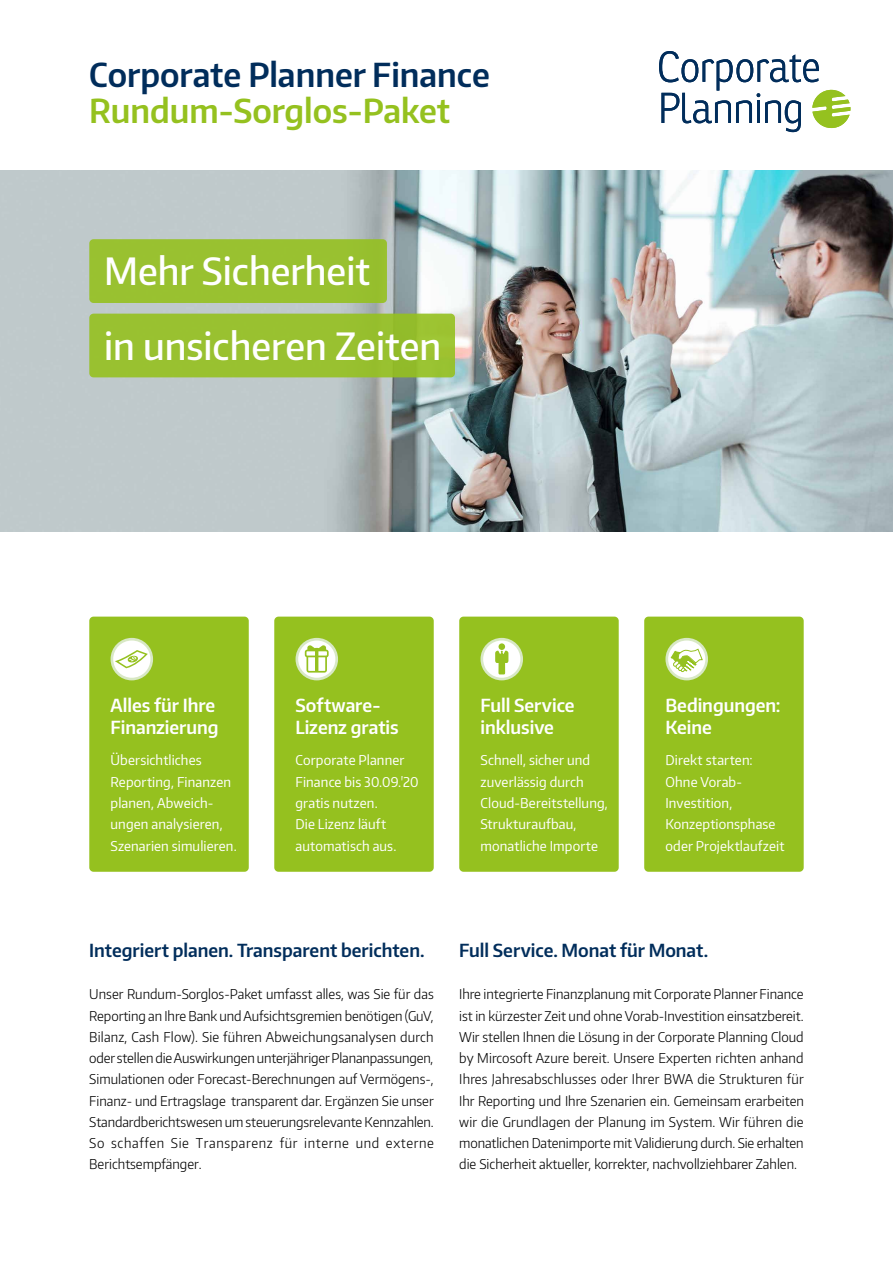
<style>
.page{position:relative;width:893px;height:1263px;background:#fff}
.page>*{position:absolute;margin:0;border:0;box-sizing:border-box;transform-origin:0 0}
.t1{font:37.5px/74.4px "Encode CP Medium";color:#fff}
.t2{font:700 33px "Encode CP Semi";color:#012d5b}
.t3{font:700 33px "Encode CP Semi";color:#95c11f}
.t4{font:700 18px/21.3px "Encode CP Semi";color:#fff}
.t5{font:700 18px "Encode CP Semi";color:#012d5b}
.t6{font:13.5px/21.3px "Encode CP Light";color:#000;text-align:justify}
.t7{font:13.5px/21.3px "Encode CP Regular";letter-spacing:.01em;color:#fff}
</style>
<div class="page">
<img style="left:0;top:170px;width:893px;height:361px">
<svg style="left:659px;top:51px;width:191px;height:81px"></svg>
<div style="left:89px;top:617px;width:160px;height:255px;background:#95c11f;border-radius:4px"></div>
<div style="left:274px;top:617px;width:160px;height:255px;background:#95c11f;border-radius:4px"></div>
<div style="left:459px;top:617px;width:160px;height:255px;background:#95c11f;border-radius:4px"></div>
<div style="left:644px;top:617px;width:160px;height:255px;background:#95c11f;border-radius:4px"></div>
<div style="left:89px;top:239px;width:298px;height:64px;background:#99c130;border-radius:4px"></div>
<div style="left:89px;top:314px;width:366px;height:63px;background:#99c130;border-radius:4px"></div>
<svg style="left:296px;top:638px;width:42px;height:42px"></svg>
<div style="left:298px;top:640px;width:37px;height:38px;background:#fff;border-radius:50%"></div>
<svg style="left:111px;top:638px;width:42px;height:42px"></svg>
<div style="left:113px;top:640px;width:37px;height:38px;background:#fff;border-radius:50%"></div>
<svg style="left:665px;top:638px;width:43px;height:42px"></svg>
<div style="left:668px;top:640px;width:37px;height:38px;background:#fff;border-radius:50%"></div>
<svg style="left:480px;top:638px;width:43px;height:42px"></svg>
<div style="left:483px;top:640px;width:37px;height:38px;background:#fff;border-radius:50%"></div>
<svg style="left:665px;top:641px;width:38px;height:32px"></svg>
<div style="left:498px;top:643px;width:7px;height:7px;background:#95c11f;border-radius:50%"></div>
<svg style="left:495px;top:651px;width:13px;height:23px"></svg>
<svg style="left:115px;top:650px;width:33px;height:18px"></svg>
<svg style="left:305px;top:645px;width:24px;height:28px"></svg>
<h2 class="t2" style="left:89px;top:53px;width:402px">Corporate Planner Finance</h2>
<h2 class="t3" style="left:89px;top:89px;width:362px">Rundum-Sorglos-Paket</h2>
<h1 class="t1" style="left:104px;top:233px;width:338px">Mehr Sicherheit<br>in unsicheren Zeiten</h1>
<h3 class="t4" style="left:111px;top:694px;width:110px">Alles für Ihre<br>Finanzierung</h3>
<p class="t7" style="left:111px;top:749px;width:128px">Übersichtliches<br>Reporting, Finanzen planen, Abweich&shy;ungen analysieren,<br>Szenarien simulieren.</p>
<h3 class="t4" style="left:296px;top:694px;width:105px">Software-<br>Lizenz gratis</h3>
<p class="t7" style="left:296px;top:749px;width:125px">Corporate Planner<br>Finance bis 30.09.'20 gratis nutzen.<br>Die Lizenz läuft automatisch aus.</p>
<h3 class="t4" style="left:480px;top:694px;width:96px">Full Service inklusive</h3>
<p class="t7" style="left:480px;top:749px;width:129px">Schnell, sicher und zuverlässig durch<br>Cloud-Bereitstellung,<br>Strukturaufbau, monatliche Importe</p>
<h3 class="t4" style="left:665px;top:694px;width:117px">Bedingungen:<br>Keine</h3>
<p class="t7" style="left:665px;top:749px;width:120px">Direkt starten:<br>Ohne Vorab-<br>Investition,<br>Konzeptionsphase oder Projektlaufzeit</p>
<h3 class="t5" style="left:89px;top:938px;width:337px">Integriert planen. Transparent berichten.</h3>
<p class="t6" style="left:89px;top:983px;width:346px">Unser Rundum-Sorglos-Paket umfasst alles, was Sie für das Reporting an Ihre Bank und Aufsichtsgremien benötigen (GuV, Bilanz, Cash Flow). Sie führen Abweichungsanalysen durch oder stellen die Auswirkungen unterjähriger Plananpassungen, Simulationen oder Forecast-Berechnungen auf Vermögens-, Finanz- und Ertragslage transparent dar. Ergänzen Sie unser Standardberichtswesen um steuerungsrelevante Kennzahlen.<br>So schaffen Sie Transparenz für interne und externe Berichtsempfänger.</p>
<h3 class="t5" style="left:459px;top:938px;width:251px">Full Service. Monat für Monat.</h3>
<p class="t6" style="left:459px;top:983px;width:346px">Ihre integrierte Finanzplanung mit Corporate Planner Finance ist in kürzester Zeit und ohne Vorab-Investition einsatzbereit.<br>Wir stellen Ihnen die Lösung in der Corporate Planning Cloud by Mircosoft Azure bereit. Unsere Experten richten anhand Ihres Jahresabschlusses oder Ihrer BWA die Strukturen für Ihr Reporting und Ihre Szenarien ein. Gemeinsam erarbeiten wir die Grundlagen der Planung im System. Wir führen die monatlichen Datenimporte mit Validierung durch. Sie erhalten die Sicherheit aktueller, korrekter, nachvollziehbarer Zahlen.</p>
</div>
